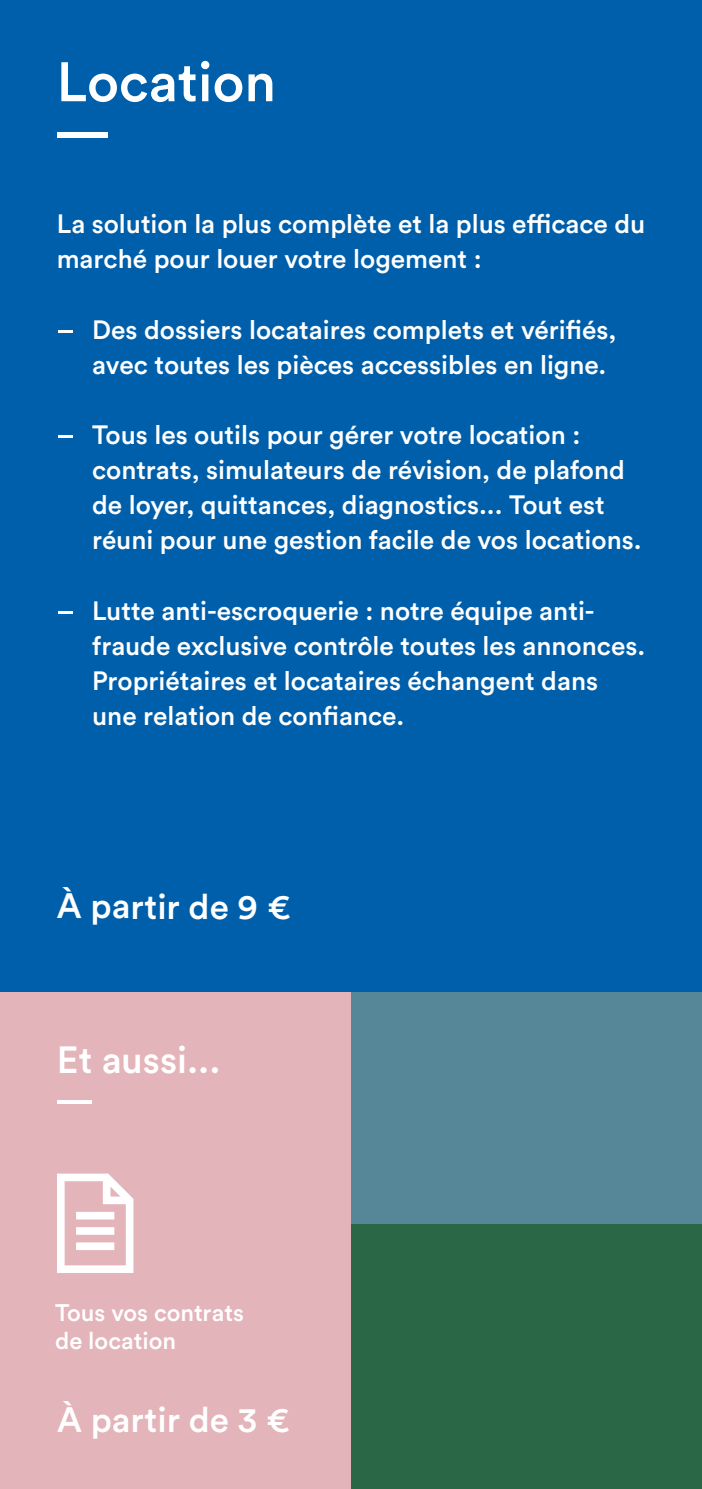
<style>
.page{position:relative;width:702px;height:1489px;background:#fff}
.page>*{position:absolute;margin:0;border:0;box-sizing:border-box;transform-origin:0 0}
.t1{font:500 55px "Circular Std";color:#fff}
.t2{font:500 55px "Circular Std";color:#fff;scale:1.8 1}
.t3{font:500 37.5px/27.5px "Circular Std";color:#fff}
.t4{font:500 35px "Circular Std";letter-spacing:-.005em;color:#fff}
.t5{font:500 26.25px/35px "Circular Std";color:#fff}
.t6{font:500 23.75px/27.5px "Circular Std";color:#fff}
.s1{font-size:25px}
</style>
<div class="page">
<div style="left:0;top:0;width:702px;height:992px;background:#005faa"></div>
<div style="left:0;top:992px;width:351px;height:496px;background:#e3b4b9"></div>
<div style="left:351px;top:992px;width:351px;height:248px;background:#558799"></div>
<div style="left:351px;top:1224px;width:351px;height:264px;background:#296747"></div>
<svg style="left:57px;top:1173px;width:76px;height:99px"></svg>
<h1 class="t1" style="left:57px;top:47px;width:221px">Location</h1>
<h1 class="t2" style="left:57px;top:78px;width:31px">_</h1>
<p class="t5" style="left:57px;top:206px;width:590px">La solution la plus complète et la plus efficace du marché pour louer votre logement :</p>
<p class="t5" style="left:92px;top:311px;width:525px;text-indent:-35px"><span class="s1">-</span> Des dossiers locataires complets et vérifiés, avec toutes les pièces accessibles en ligne.</p>
<p class="t5" style="left:92px;top:417px;width:551px;text-indent:-35px"><span class="s1">-</span> Tous les outils pour gérer votre location : contrats, simulateurs de révision, de plafond de loyer, quittances, diagnostics... Tout est réuni pour une gestion facile de vos locations.</p>
<p class="t5" style="left:92px;top:592px;width:554px;text-indent:-35px"><span class="s1">-</span> Lutte anti-escroquerie : notre équipe anti&shy;fraude exclusive contrôle toutes les annonces.<br>Propriétaires et locataires échangent dans une relation de confiance.</p>
<h3 class="t4" style="left:57px;top:884px;width:235px">À partir de 9 €</h3>
<h2 class="t3" style="left:57px;top:1044px;width:165px">Et aussi... _</h2>
<p class="t6" style="left:55px;top:1298px;width:190px">Tous vos contrats de location</p>
<h3 class="t4" style="left:57px;top:1397px;width:234px">À partir de 3 €</h3>
</div>
